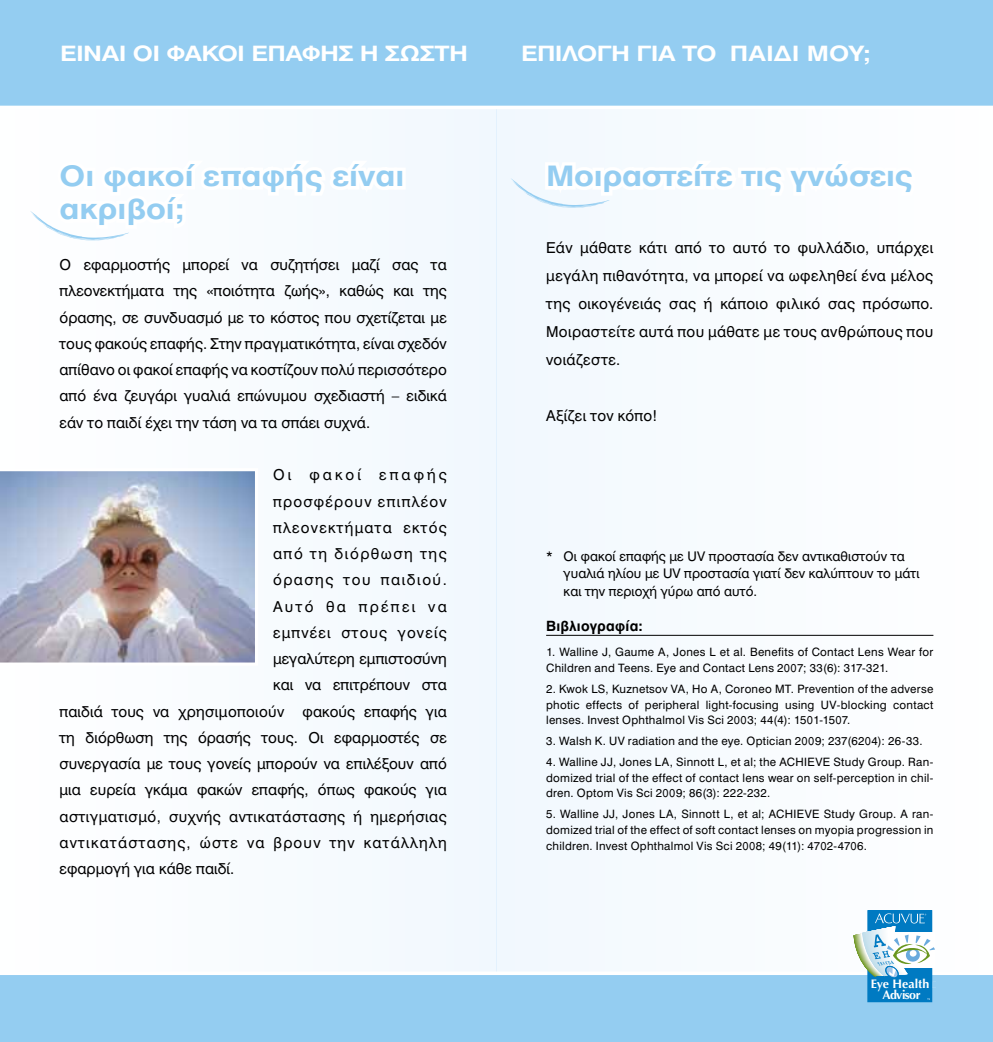
<style>
.page{position:relative;width:993px;height:1042px;background:#fff}
.page>*{position:absolute;margin:0;border:0;box-sizing:border-box;transform-origin:0 0}
.t1{font:28px/33.2px "UB Helvetica Bold";color:#94cdf1;scale:1.15 1}
.t2{font:21px "UB Helvetica Bold";letter-spacing:-.025em;color:#fff;scale:1.2 1}
.t3{font:14.88px/26.2px "UB Helvetica";letter-spacing:.01em;color:#000;text-align:justify}
.t4{font:14.88px "UB Helvetica";letter-spacing:.08em;color:#000}
.t5{font:14.88px "UB Helvetica";letter-spacing:.03em;color:#000}
.t6{font:14.88px "UB Helvetica";letter-spacing:.1em;color:#000}
.t7{font:14.88px "UB Helvetica";letter-spacing:.075em;color:#000}
.t8{font:14.88px "UB Helvetica";letter-spacing:.15em;color:#000}
.t9{font:14.88px "UB Helvetica";letter-spacing:.2em;color:#000}
.t10{font:14px "UB Helvetica Bold";letter-spacing:.02em;color:#000}
.t11{font:13.12px/17.5px "UB Helvetica";color:#000}
.t12{font:700 12.42px/11.4px "Optima";letter-spacing:-.02em;color:#fff;text-align:center}
.t13{font:11.38px/15.8px "UB Helvetica";letter-spacing:.025em;color:#000;text-align:justify}
</style>
<div class="page">
<div style="left:0;top:0;width:496px;height:1042px;background:#f7fbfe"></div>
<div style="left:496px;top:0;width:496px;height:1042px;background:#f8fbfe"></div>
<img style="left:0;top:471px;width:255px;height:192px">
<div style="left:0;top:0;width:992px;height:111px;background:#94cdf1"></div>
<div style="left:0;top:970px;width:992px;height:72px;background:#94cdf1"></div>
<div style="left:867px;top:910px;width:64px;height:91px;background:#007ac2"></div>
<div style="left:867px;top:910px;width:64px;height:92px;border:1px solid #007ac2"></div>
<svg style="left:30px;top:98px;width:370px;height:142px"></svg>
<svg style="left:510px;top:65px;width:409px;height:143px"></svg>
<hr style="left:546px;top:635px;width:387px;height:1px;background:#000">
<svg style="left:853px;top:913px;width:84px;height:74px"></svg>
<h2 class="t2" style="left:60px;top:41px;width:341px">ΕΙΝΑΙ ΟΙ ΦΑΚΟΙ ΕΠΑΦΗΣ Η ΣΩΣΤΗ</h2>
<h2 class="t2" style="left:521px;top:41px;width:293px">ΕΠΙΛΟΓΗ ΓΙΑ ΤΟ ΠΑΙΔΙ ΜΟΥ;</h2>
<h1 class="t1" style="left:60px;top:159px;width:301px">Οι φακοί επαφής είναι ακριβοί;</h1>
<p class="t3" style="left:60px;top:252px;width:388px">Ο εφαρμοστής μπορεί να συζητήσει μαζί σας τα πλεονεκτήματα της «ποιότητα ζωής», καθώς και της όρασης, σε συνδυασμό με το κόστος που σχετίζεται με τους φακούς επαφής. Στην πραγματικότητα, είναι σχεδόν απίθανο οι φακοί επαφής να κοστίζουν πολύ περισσότερο από ένα ζευγάρι γυαλιά επώνυμου σχεδιαστή – ειδικά εάν το παιδί έχει την τάση να τα σπάει συχνά.</p>
<p class="t9" style="left:273px;top:466px;width:175px">Οι φακοί επαφής</p>
<p class="t4" style="left:273px;top:492px;width:175px">προσφέρουν επιπλέον</p>
<p class="t4" style="left:273px;top:518px;width:175px">πλεονεκτήματα εκτός</p>
<p class="t6" style="left:273px;top:545px;width:175px">από τη διόρθωση της</p>
<p class="t6" style="left:273px;top:571px;width:175px">όρασης του παιδιού.</p>
<p class="t8" style="left:273px;top:597px;width:175px">Αυτό θα πρέπει να</p>
<p class="t7" style="left:273px;top:623px;width:175px">εμπνέει στους γονείς</p>
<p class="t3" style="left:273px;top:645px;width:175px">μεγαλύτερη εμπιστοσύνη</p>
<p class="t3" style="left:273px;top:672px;width:175px">και να επιτρέπουν στα</p>
<p class="t3" style="left:60px;top:698px;width:388px">παιδιά τους να χρησιμοποιούν φακούς επαφής για</p>
<p class="t3" style="left:60px;top:724px;width:388px">τη διόρθωση της όρασής τους. Οι εφαρμοστές σε</p>
<p class="t3" style="left:60px;top:750px;width:388px">συνεργασία με τους γονείς μπορούν να επιλέξουν από</p>
<p class="t3" style="left:60px;top:777px;width:388px">μια ευρεία γκάμα φακών επαφής, όπως φακούς για</p>
<p class="t5" style="left:60px;top:807px;width:388px">αστιγματισμό, συχνής αντικατάστασης ή ημερήσιας</p>
<p class="t4" style="left:60px;top:833px;width:388px">αντικατάστασης, ώστε να βρουν την κατάλληλη</p>
<p class="t3" style="left:60px;top:855px;width:176px">εφαρμογή για κάθε παιδί.</p>
<h1 class="t1" style="left:546px;top:159px;width:320px">Μοιραστείτε τις γνώσεις</h1>
<p class="t3" style="left:546px;top:233px;width:388px;line-height:28px">Εάν μάθατε κάτι από το αυτό το φυλλάδιο, υπάρχει μεγάλη πιθανότητα, να μπορεί να ωφεληθεί ένα μέλος της οικογένειάς σας ή κάποιο φιλικό σας πρόσωπο.<br>Μοιραστείτε αυτά που μάθατε με τους ανθρώπους που νοιάζεστε.</p>
<p class="t3" style="left:546px;top:402px;width:113px">Αξίζει τον κόπο!</p>
<p class="t11" style="left:563px;top:547px;width:357px;text-indent:-17px">* Οι φακοί επαφής με UV προστασία δεν αντικαθιστούν τα γυαλιά ηλίου με UV προστασία γιατί δεν καλύπτουν το μάτι και την περιοχή γύρω από αυτό.</p>
<p class="t10" style="left:546px;top:617px;width:98px">Βιβλιογραφία:</p>
<p class="t13" style="left:546px;top:644px;width:388px">1. Walline J, Gaume A, Jones L et al. Benefits of Contact Lens Wear for<br>Children and Teens. Eye and Contact Lens 2007; 33(6): 317-321.</p>
<p class="t13" style="left:546px;top:681px;width:388px">2. Kwok LS, Kuznetsov VA, Ho A, Coroneo MT. Prevention of the adverse photic effects of peripheral light-focusing using UV-blocking contact lenses. Invest Ophthalmol Vis Sci 2003; 44(4): 1501-1507.</p>
<p class="t13" style="left:546px;top:733px;width:378px">3. Walsh K. UV radiation and the eye. Optician 2009; 237(6204): 26-33.</p>
<p class="t13" style="left:546px;top:754px;width:388px">4. Walline JJ, Jones LA, Sinnott L, et al; the ACHIEVE Study Group. Ran&shy;domized trial of the effect of contact lens wear on self-perception in chil&shy;dren. Optom Vis Sci 2009; 86(3): 222-232.</p>
<p class="t13" style="left:546px;top:806px;width:389px">5. Walline JJ, Jones LA, Sinnott L, et al; ACHIEVE Study Group. A ran&shy;domized trial of the effect of soft contact lenses on myopia progression in children. Invest Ophthalmol Vis Sci 2008; 49(11): 4702-4706.</p>
<p class="t12" style="left:870px;top:978px;width:60px">Eye Health<br>Advisor</p>
</div>
